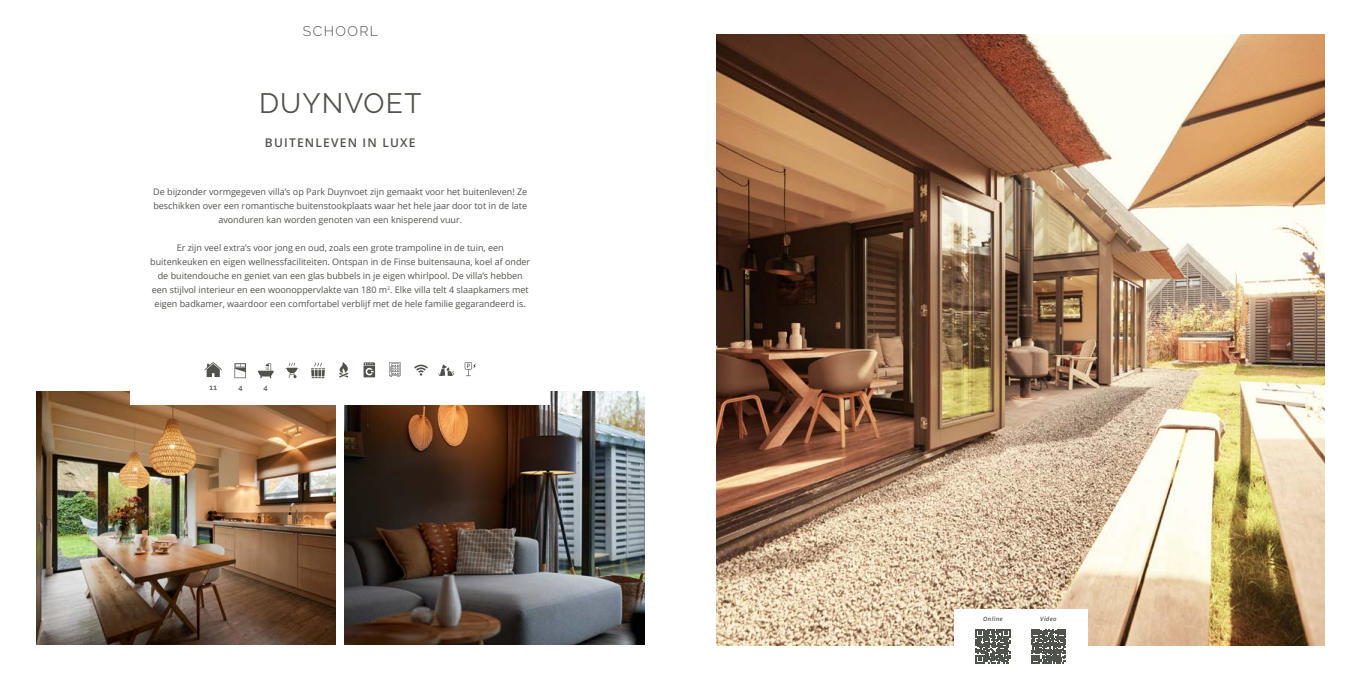
<style>
.page{position:relative;width:1361px;height:681px;background:#fff}
.page>*{position:absolute;margin:0;border:0;box-sizing:border-box;transform-origin:0 0}
.t1{font:28px "Raleway";letter-spacing:.04em;color:#50534c}
.t2{font:300 14px "Raleway";letter-spacing:.1em;color:#50534c}
.t3{font:600 12px "Open Sans";letter-spacing:.1em;color:#50534c}
.t4{font:9px/14px "Open Sans";color:#50534c;text-align:center}
.t5{font:600 7.6px "Raleway";color:#50534c}
.t6{font:600 7.5px "Raleway";color:#50534c}
.t7{font:italic 600 6px "Open Sans";letter-spacing:.05em;color:#50534c}
</style>
<div class="page">
<img style="left:716px;top:35px;width:609px;height:610px">
<img style="left:344px;top:391px;width:300px;height:253px">
<img style="left:36px;top:391px;width:300px;height:253px">
<div style="left:130px;top:377px;width:420px;height:27px;background:#fff"></div>
<svg style="left:389px;top:362px;width:12px;height:15px"></svg>
<svg style="left:234px;top:363px;width:12px;height:15px"></svg>
<svg style="left:258px;top:362px;width:16px;height:16px"></svg>
<svg style="left:285px;top:362px;width:13px;height:16px"></svg>
<svg style="left:311px;top:362px;width:14px;height:16px"></svg>
<svg style="left:339px;top:362px;width:9px;height:15px"></svg>
<svg style="left:363px;top:362px;width:12px;height:15px"></svg>
<svg style="left:414px;top:364px;width:14px;height:11px"></svg>
<svg style="left:438px;top:364px;width:16px;height:12px"></svg>
<svg style="left:465px;top:362px;width:11px;height:14px"></svg>
<svg style="left:204px;top:362px;width:18px;height:15px"></svg>
<div style="left:954px;top:609px;width:133px;height:71px;background:#fff"></div>
<svg style="left:976px;top:629px;width:34px;height:34px"></svg>
<svg style="left:1031px;top:629px;width:34px;height:34px"></svg>
<h2 class="t2" style="left:303px;top:23px;width:77px">SCHOORL</h2>
<h1 class="t1" style="left:259px;top:87px;width:164px">DUYNVOET</h1>
<h3 class="t3" style="left:265px;top:134px;width:152px">BUITENLEVEN IN LUXE</h3>
<p class="t4" style="left:153px;top:184px;width:375px">De bijzonder vormgegeven villa’s op Park Duynvoet zijn gemaakt voor het buitenleven! Ze beschikken over een romantische buitenstookplaats waar het hele jaar door tot in de late avonduren kan worden genoten van een knisperend vuur.</p>
<p class="t4" style="left:150px;top:240px;width:381px">Er zijn veel extra’s voor jong en oud, zoals een grote trampoline in de tuin, een buitenkeuken en eigen wellnessfaciliteiten. Ontspan in de Finse buitensauna, koel af onder de buitendouche en geniet van een glas bubbels in je eigen whirlpool. De villa’s hebben een stijlvol interieur en een woonoppervlakte van 180 m<sup>2</sup>. Elke villa telt 4 slaapkamers met eigen badkamer, waardoor een comfortabel verblijf met de hele familie gegarandeerd is.</p>
<p class="t5" style="left:209px;top:383px;width:9px">11</p>
<p class="t6" style="left:238px;top:383px;width:6px">4</p>
<p class="t6" style="left:264px;top:383px;width:6px">4</p>
<p class="t7" style="left:983px;top:614px;width:21px">Online</p>
<p class="t7" style="left:1040px;top:614px;width:18px">Video</p>
</div>
